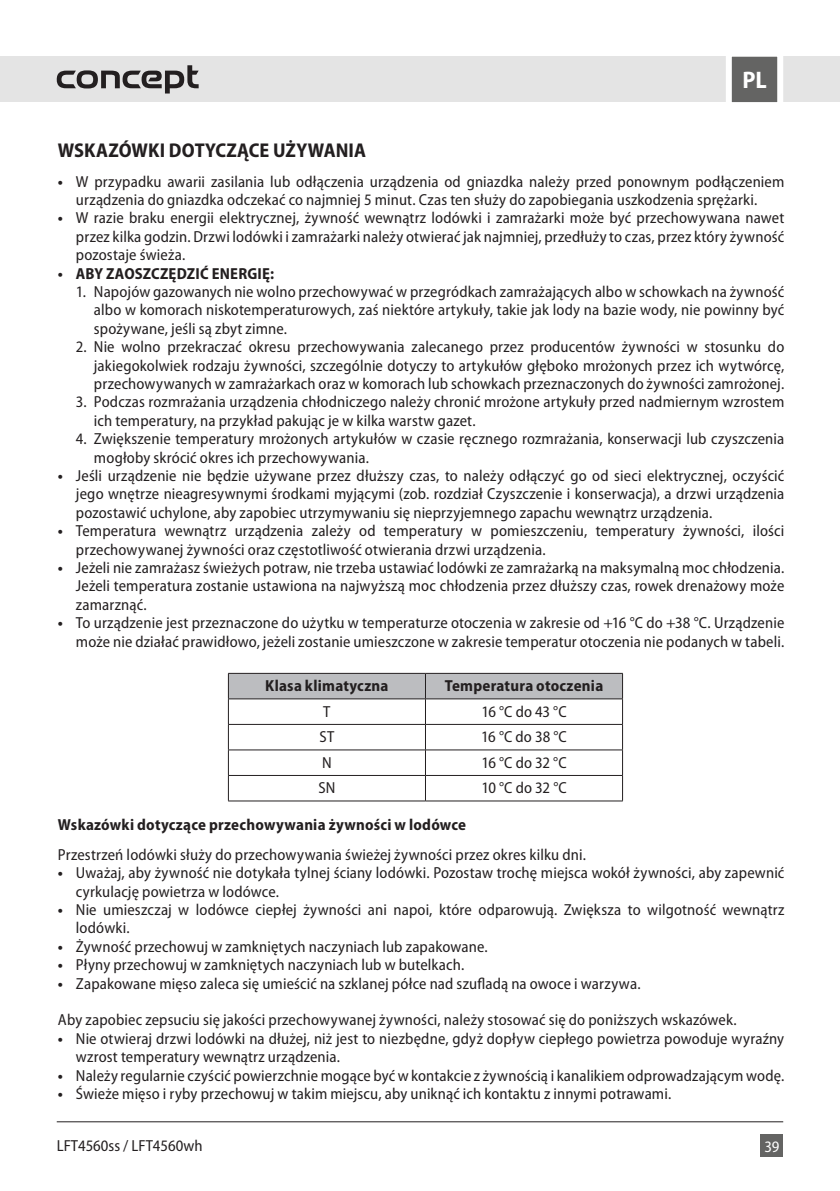
<style>
.page{position:relative;width:840px;height:1191px;background:#fff}
.page>*{position:absolute;margin:0;border:0;box-sizing:border-box;transform-origin:0 0}
.t1{font:700 semi-condensed 24px "Myriad Pro";color:#fff}
.t2{font:700 semi-condensed 20px "Myriad Pro";color:#231f20}
.t3{font:semi-condensed 16px/18.4px "Myriad Pro";letter-spacing:.01em;color:#231f20}
.t4{font:700 semi-condensed 16px "Myriad Pro";letter-spacing:.015em;color:#231f20}
.t5{font:semi-condensed 16px "Myriad Pro";color:#fff}
.s1{font-weight:700}
</style>
<div class="page">
<div style="left:0;top:57px;width:839px;height:45px;background:#e4e4e4"></div>
<div style="left:760px;top:1134px;width:22px;height:23px;background:#646463"></div>
<svg style="left:722px;top:56px;width:63px;height:47px"></svg>
<hr style="left:57px;top:1121px;width:725px;height:1px;background:#231f20">
<svg style="left:57px;top:65px;width:141px;height:28px"></svg>
<svg style="left:228px;top:673px;width:395px;height:127px"></svg>
<hr style="left:228px;top:800px;width:197px;height:1px;background:#231f20">
<hr style="left:425px;top:800px;width:197px;height:1px;background:#231f20">
<h1 class="t1" style="left:742px;top:67px;width:26px">PL</h1>
<p class="t2" style="left:58px;top:139px;width:309px">WSKAZÓWKI DOTYCZĄCE UŻYWANIA</p>
<p class="t3" style="left:58px;top:172px;width:727px;text-align:center"><span class="s1">•</span> W przypadku awarii zasilania lub odłączenia urządzenia od gniazdka należy przed ponownym podłączeniem urządzenia do gniazdka odczekać co najmniej 5 minut. Czas ten służy do zapobiegania uszkodzenia sprężarki.</p>
<p class="t3" style="left:76px;top:209px;width:709px;text-align:justify;text-indent:-18px"><span class="s1">•</span> W razie braku energii elektrycznej, żywność wewnątrz lodówki i zamrażarki może być przechowywana nawet przez kilka godzin. Drzwi lodówki i zamrażarki należy otwierać jak najmniej, przedłuży to czas, przez który żywność pozostaje świeża.</p>
<p class="t4" style="left:58px;top:264px;width:218px">• ABY ZAOSZCZĘDZIĆ ENERGIĘ:</p>
<p class="t3" style="left:94px;top:283px;width:691px;text-align:justify;text-indent:-18px">1. Napojów gazowanych nie wolno przechowywać w przegródkach zamrażających albo w schowkach na żywność albo w komorach niskotemperaturowych, zaś niektóre artykuły, takie jak lody na bazie wody, nie powinny być spożywane, jeśli są zbyt zimne.</p>
<p class="t3" style="left:94px;top:338px;width:691px;text-align:justify;text-indent:-18px">2. Nie wolno przekraczać okresu przechowywania zalecanego przez producentów żywności w stosunku do jakiegokolwiek rodzaju żywności, szczególnie dotyczy to artykułów głęboko mrożonych przez ich wytwórcę, przechowywanych w zamrażarkach oraz w komorach lub schowkach przeznaczonych do żywności zamrożonej.</p>
<p class="t3" style="left:94px;top:393px;width:691px;text-indent:-18px">3. Podczas rozmrażania urządzenia chłodniczego należy chronić mrożone artykuły przed nadmiernym wzrostem ich temperatury, na przykład pakując je w kilka warstw gazet.</p>
<p class="t3" style="left:94px;top:430px;width:691px;text-indent:-18px">4. Zwiększenie temperatury mrożonych artykułów w czasie ręcznego rozmrażania, konserwacji lub czyszczenia mogłoby skrócić okres ich przechowywania.</p>
<p class="t3" style="left:76px;top:467px;width:709px;text-align:justify;text-indent:-18px"><span class="s1">•</span> Jeśli urządzenie nie będzie używane przez dłuższy czas, to należy odłączyć go od sieci elektrycznej, oczyścić jego wnętrze nieagresywnymi środkami myjącymi (zob. rozdział Czyszczenie i konserwacja), a drzwi urządzenia pozostawić uchylone, aby zapobiec utrzymywaniu się nieprzyjemnego zapachu wewnątrz urządzenia.</p>
<p class="t3" style="left:76px;top:522px;width:709px;text-indent:-18px"><span class="s1">•</span> Temperatura wewnątrz urządzenia zależy od temperatury w pomieszczeniu, temperatury żywności, ilości przechowywanej żywności oraz częstotliwość otwierania drzwi urządzenia.</p>
<p class="t3" style="left:76px;top:559px;width:709px;text-align:justify;text-indent:-18px"><span class="s1">•</span> Jeżeli nie zamrażasz świeżych potraw, nie trzeba ustawiać lodówki ze zamrażarką na maksymalną moc chłodzenia.<br>Jeżeli temperatura zostanie ustawiona na najwyższą moc chłodzenia przez dłuższy czas, rowek drenażowy może zamarznąć.</p>
<p class="t3" style="left:58px;top:614px;width:727px;text-align:right"><span class="s1">•</span> To urządzenie jest przeznaczone do użytku w temperaturze otoczenia w zakresie od +16 °C do +38 °C. Urządzenie może nie działać prawidłowo, jeżeli zostanie umieszczone w zakresie temperatur otoczenia nie podanych w tabeli.</p>
<p class="t4" style="left:265px;top:676px;width:125px">Klasa klimatyczna</p>
<p class="t4" style="left:444px;top:676px;width:160px">Temperatura otoczenia</p>
<p class="t3" style="left:323px;top:702px;width:9px">T</p>
<p class="t3" style="left:481px;top:702px;width:87px">16 °C do 43 °C</p>
<p class="t3" style="left:319px;top:728px;width:16px">ST</p>
<p class="t3" style="left:481px;top:728px;width:87px">16 °C do 38 °C</p>
<p class="t3" style="left:322px;top:753px;width:11px">N</p>
<p class="t3" style="left:481px;top:753px;width:87px">16 °C do 32 °C</p>
<p class="t3" style="left:318px;top:779px;width:18px">SN</p>
<p class="t3" style="left:481px;top:779px;width:87px">10 °C do 32 °C</p>
<p class="t4" style="left:58px;top:815px;width:409px">Wskazówki dotyczące przechowywania żywności w lodówce</p>
<p class="t3" style="left:58px;top:845px;width:529px">Przestrzeń lodówki służy do przechowywania świeżej żywności przez okres kilku dni.</p>
<p class="t3" style="left:76px;top:864px;width:709px;text-indent:-18px"><span class="s1">•</span> Uważaj, aby żywność nie dotykała tylnej ściany lodówki. Pozostaw trochę miejsca wokół żywności, aby zapewnić cyrkulację powietrza w lodówce.</p>
<p class="t3" style="left:76px;top:900px;width:709px;text-indent:-18px"><span class="s1">•</span> Nie umieszczaj w lodówce ciepłej żywności ani napoi, które odparowują. Zwiększa to wilgotność wewnątrz lodówki.</p>
<p class="t3" style="left:58px;top:937px;width:431px"><span class="s1">•</span> Żywność przechowuj w zamkniętych naczyniach lub zapakowane.</p>
<p class="t3" style="left:58px;top:956px;width:407px"><span class="s1">•</span> Płyny przechowuj w zamkniętych naczyniach lub w butelkach.</p>
<p class="t3" style="left:58px;top:974px;width:584px"><span class="s1">•</span> Zapakowane mięso zaleca się umieścić na szklanej półce nad szufladą na owoce i warzywa.</p>
<p class="t3" style="left:58px;top:1011px;width:680px">Aby zapobiec zepsuciu się jakości przechowywanej żywności, należy stosować się do poniższych wskazówek.</p>
<p class="t3" style="left:76px;top:1029px;width:709px;text-indent:-18px"><span class="s1">•</span> Nie otwieraj drzwi lodówki na dłużej, niż jest to niezbędne, gdyż dopływ ciepłego powietrza powoduje wyraźny wzrost temperatury wewnątrz urządzenia.</p>
<p class="t3" style="left:58px;top:1066px;width:727px"><span class="s1">•</span> Należy regularnie czyścić powierzchnie mogące być w kontakcie z żywnością i kanalikiem odprowadzającym wodę.</p>
<p class="t3" style="left:58px;top:1084px;width:614px"><span class="s1">•</span> Świeże mięso i ryby przechowuj w takim miejscu, aby uniknąć ich kontaktu z innymi potrawami.</p>
<p class="t3" style="left:57px;top:1136px;width:147px">LFT4560ss / LFT4560wh</p>
<p class="t5" style="left:764px;top:1138px;width:17px">39</p>
</div>
